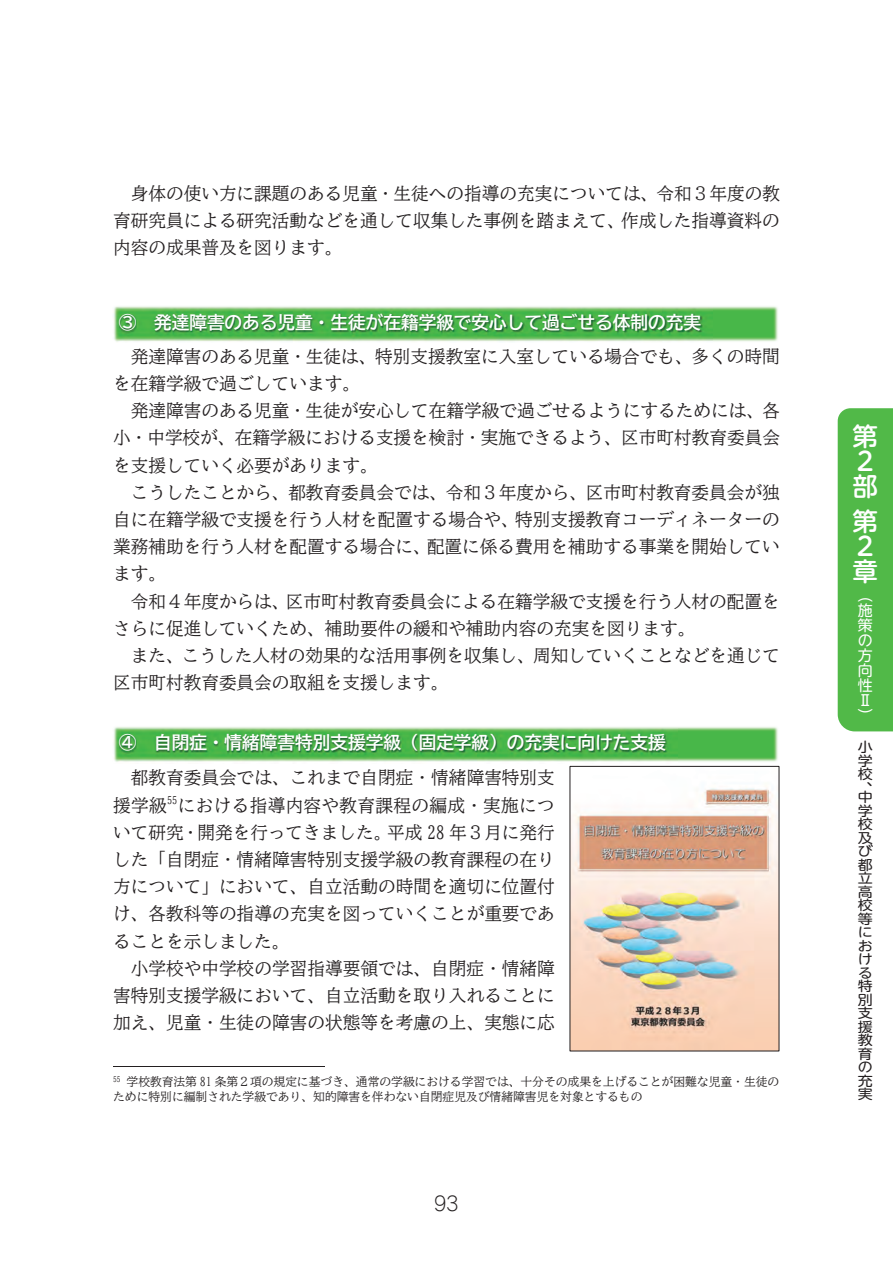
<style>
.page{position:relative;width:893px;height:1263px;background:#fff}
.page>*{position:absolute;margin:0;border:0;box-sizing:border-box;transform-origin:0 0}
.t1{font:500 25.5px/24.9px "UD Shin M Go Pr 6";color:#fff}
.t2{font:300 19.5px "Jun 101 Pro";color:#231f20}
.t3{font:17.7px/27.2px "BIZ UD Mincho Medium";color:#231f20;text-align:justify}
.t4{font:17.7px "BIZ UD Gothic Bold";color:#fff}
.t5{font:16.2px "HG Maru Gothic MPRO";color:#231f20}
.t6{font:15px/15px "UD Shin M Go Pr 6";color:#fff}
.t7{font:13.5px/13.5px "UD Shin M Go Pr 6";color:#231f20;text-align:justify;scale:1.11 1}
.t8{font:11.85px/15.3px "BIZ UD Mincho Medium";color:#231f20}
</style>
<div class="page">
<hr style="left:113px;top:1066px;width:212px;height:1px;background:#231f20">
<img style="left:114px;top:306px;width:664px;height:36px">
<img style="left:113px;top:308px;width:600px;height:34px">
<img style="left:115px;top:727px;width:663px;height:35px">
<img style="left:113px;top:728px;width:564px;height:34px">
<img style="left:572px;top:788px;width:205px;height:261px">
<div style="left:838px;top:408px;width:55px;height:323px;background:#51b948"></div>
<p class="t3" style="left:113px;top:179px;width:668px;text-indent:18px">身体の使い方に課題のある児童・生徒への指導の充実については、令和３年度の教育研究員による研究活動などを通して収集した事例を踏まえて、作成した指導資料の内容の成果普及を図ります。</p>
<p class="t4" style="left:119px;top:313px;width:584px">③ 発達障害のある児童・生徒が在籍学級で安心して過ごせる体制の充実</p>
<p class="t3" style="left:113px;top:342px;width:668px;text-indent:18px">発達障害のある児童・生徒は、特別支援教室に入室している場合でも、多くの時間を在籍学級で過ごしています。</p>
<p class="t3" style="left:113px;top:397px;width:668px;text-indent:18px">発達障害のある児童・生徒が安心して在籍学級で過ごせるようにするためには、各小・中学校が、在籍学級における支援を検討・実施できるよう、区市町村教育委員会を支援していく必要があります。</p>
<p class="t3" style="left:113px;top:478px;width:668px;text-indent:18px">こうしたことから、都教育委員会では、令和３年度から、区市町村教育委員会が独自に在籍学級で支援を行う人材を配置する場合や、特別支援教育コーディネーターの業務補助を行う人材を配置する場合に、配置に係る費用を補助する事業を開始しています。</p>
<p class="t3" style="left:113px;top:587px;width:668px;text-indent:18px">令和４年度からは、区市町村教育委員会による在籍学級で支援を行う人材の配置をさらに促進していくため、補助要件の緩和や補助内容の充実を図ります。</p>
<p class="t3" style="left:113px;top:642px;width:668px;text-indent:18px">また、こうした人材の効果的な活用事例を収集し、周知していくことなどを通じて区市町村教育委員会の取組を支援します。</p>
<p class="t4" style="left:119px;top:734px;width:548px">④ 自閉症・情緒障害特別支援学級（固定学級）の充実に向けた支援</p>
<p class="t3" style="left:113px;top:764px;width:443px;text-indent:18px">都教育委員会では、これまで自閉症・情緒障害特別支援学級<sup>55</sup>における指導内容や教育課程の編成・実施について研究・開発を行ってきました。平成 28 年３月に発行した「自閉症・情緒障害特別支援学級の教育課程の在り方について」において、自立活動の時間を適切に位置付け、各教科等の指導の充実を図っていくことが重要であることを示しました。</p>
<p class="t3" style="left:113px;top:954px;width:443px;text-indent:18px">小学校や中学校の学習指導要領では、自閉症・情緒障害特別支援学級において、自立活動を取り入れることに加え、児童・生徒の障害の状態等を考慮の上、実態に応</p>
<p class="t8" style="left:113px;top:1074px;width:668px"><sup>55</sup> 学校教育法第 81 条第２項の規定に基づき、通常の学級における学習では、十分その成果を上げることが困難な児童・生徒のために特別に編制された学級であり、知的障害を伴わない自閉症児及び情緒障害児を対象とするもの</p>
<p class="t5" style="left:434px;top:1184px;width:26px">93</p>
<p class="t2" style="left:434px;top:1188px;width:26px">93</p>
<h1 class="t1" style="left:853px;top:422px;width:26px">第<br>２部</h1>
<h1 class="t1" style="left:853px;top:507px;width:26px">第<br>２章</h1>
<p class="t6" style="left:858px;top:587px;width:16px">（施策の方向性<br>Ⅱ）</p>
<p class="t7" style="left:858px;top:739px;width:15px">小学校、</p>
<p class="t7" style="left:858px;top:789px;width:15px;text-align:left">中学校及び都立高校等における特別支援教育の充実</p>
</div>
